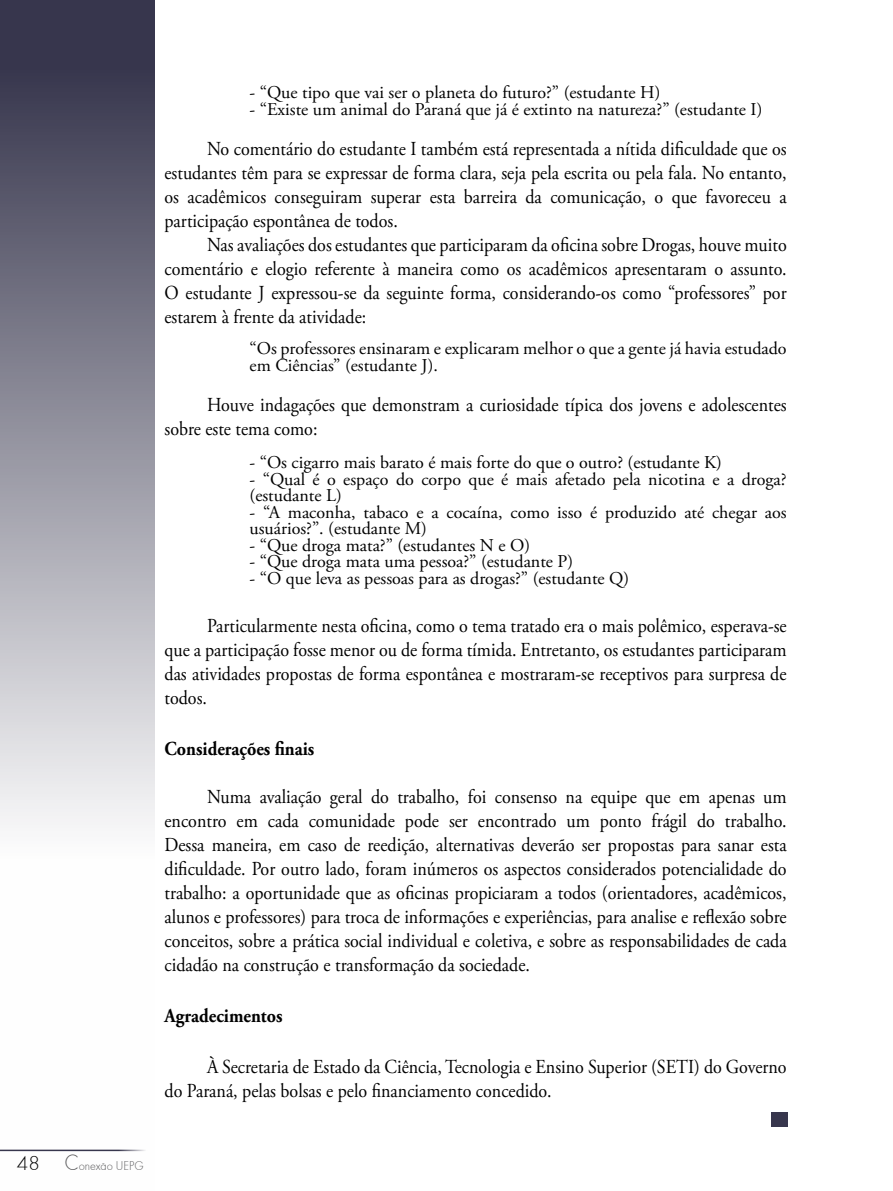
<style>
.page{position:relative;width:893px;height:1191px;background:#fff}
.page>*{position:absolute;margin:0;border:0;box-sizing:border-box;transform-origin:0 0}
.t1{font:19.8px/24px "Adobe Garamond Pro";color:#000;text-align:justify;scale:.91 1}
.t2{font:700 19.8px "Adobe Garamond Pro";color:#000;scale:.91 1}
.t3{font:18px/16.5px "Adobe Garamond Pro";color:#000}
.t4{font:13.2px "Futura TEE Ligh";color:#58585a;scale:.91 1}
.s1{font-size:21px;color:#000}
.s2{font-size:23.1px}
</style>
<div class="page">
<svg style="left:0;top:0;width:155px;height:1152px"></svg>
<hr style="left:0;top:1149px;width:149px;height:2px;background:#37364d">
<div style="left:772px;top:1112px;width:16px;height:15px;background:#37364d"></div>
<p class="t3" style="left:250px;top:85px;width:412px">- “Que tipo que vai ser o planeta do futuro?” (estudante H)</p>
<p class="t3" style="left:250px;top:101px;width:514px">- “Existe um animal do Paraná que já é extinto na natureza?” (estudante I)</p>
<p class="t1" style="left:165px;top:138px;width:685px;text-indent:43px">No comentário do estudante I também está representada a nítida dificuldade que os estudantes têm para se expressar de forma clara, seja pela escrita ou pela fala. No entanto, os acadêmicos conseguiram superar esta barreira da comunicação, o que favoreceu a participação espontânea de todos.</p>
<p class="t1" style="left:165px;top:234px;width:685px;text-indent:43px">Nas avaliações dos estudantes que participaram da oficina sobre Drogas, houve muito comentário e elogio referente à maneira como os acadêmicos apresentaram o assunto.<br>O estudante J expressou-se da seguinte forma, considerando-os como “professores” por estarem à frente da atividade:</p>
<p class="t3" style="left:250px;top:341px;width:539px">“Os professores ensinaram e explicaram melhor o que a gente já havia estudado em Ciências” (estudante J).</p>
<p class="t1" style="left:165px;top:393px;width:685px;text-indent:43px">Houve indagações que demonstram a curiosidade típica dos jovens e adolescentes sobre este tema como:</p>
<p class="t3" style="left:250px;top:455px;width:474px">- “Os cigarro mais barato é mais forte do que o outro? (estudante K)</p>
<p class="t3" style="left:250px;top:471px;width:539px">- “Qual é o espaço do corpo que é mais afetado pela nicotina e a droga? (estudante L)</p>
<p class="t3" style="left:250px;top:504px;width:539px">- “A maconha, tabaco e a cocaína, como isso é produzido até chegar aos usuários?”. (estudante M)</p>
<p class="t3" style="left:250px;top:537px;width:282px">- “Que droga mata?” (estudantes N e O)</p>
<p class="t3" style="left:250px;top:554px;width:325px">- “Que droga mata uma pessoa?” (estudante P)</p>
<p class="t3" style="left:250px;top:570px;width:381px">- “O que leva as pessoas para as drogas?” (estudante Q)</p>
<p class="t1" style="left:165px;top:614px;width:685px;text-indent:43px">Particularmente nesta oficina, como o tema tratado era o mais polêmico, esperava-se que a participação fosse menor ou de forma tímida. Entretanto, os estudantes participaram das atividades propostas de forma espontânea e mostraram-se receptivos para surpresa de todos.</p>
<p class="t2" style="left:165px;top:737px;width:166px">Considerações finais</p>
<p class="t1" style="left:165px;top:785px;width:685px;text-indent:43px">Numa avaliação geral do trabalho, foi consenso na equipe que em apenas um encontro em cada comunidade pode ser encontrado um ponto frágil do trabalho.<br>Dessa maneira, em caso de reedição, alternativas deverão ser propostas para sanar esta dificuldade. Por outro lado, foram inúmeros os aspectos considerados potencialidade do trabalho: a oportunidade que as oficinas propiciaram a todos (orientadores, acadêmicos, alunos e professores) para troca de informações e experiências, para analise e reflexão sobre conceitos, sobre a prática social individual e coletiva, e sobre as responsabilidades de cada cidadão na construção e transformação da sociedade.</p>
<p class="t2" style="left:165px;top:1004px;width:131px">Agradecimentos</p>
<p class="t1" style="left:165px;top:1055px;width:685px;text-indent:43px">À Secretaria de Estado da Ciência, Tecnologia e Ensino Superior (SETI) do Governo do Paraná, pelas bolsas e pelo financiamento concedido.</p>
<p class="t4" style="left:17px;top:1158px;width:141px"><span class="s1">48</span> <span class="s2">C</span>onexao UEPG</p>
<p class="t4" style="left:102px;top:1154px;width:4px">-</p>
</div>
